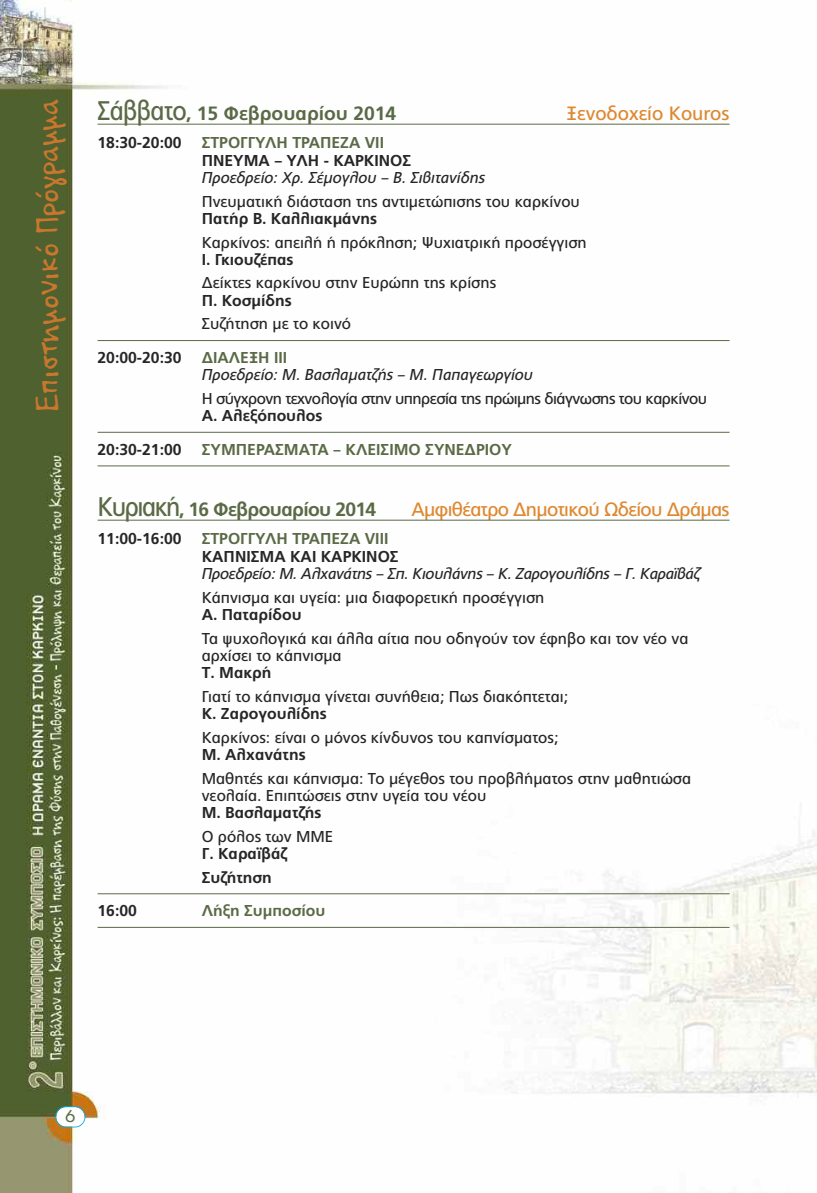
<style>
.page{position:relative;width:817px;height:1193px;background:#fff}
.page>*{position:absolute;margin:0;border:0;box-sizing:border-box;transform-origin:0 0}
.t1{font:300 35px "PF Papernote";color:#c9772e}
.t2{font:19.25px "PF Catalog";letter-spacing:-.035em;color:#de8830}
.t3{font:700 19.25px "PF Catalog";letter-spacing:-.015em;color:#5b6a46}
.t4{font:700 19.25px "PF Catalog";letter-spacing:-.035em;color:#5b6a46}
.t5{font:19.25px "PF Catalog";color:#de8830}
.t6{font:15.75px/17.2px "PF Catalog";color:#272627}
.t7{font:700 15.75px/23.8px "PF Catalog";color:#272627}
.t8{font:italic 15.75px "PF Catalog";color:#272627}
.t9{font:700 15.75px "PF Catalog";color:#5b6a46}
.t10{font:15.75px "PF Catalog";letter-spacing:-.035em;color:#272627}
.t11{font:15.75px "Art Futur H Medium";color:#5b6a46}
.s1{font-weight:400;font-size:26.95px}
</style>
<div class="page">
<img style="left:0;top:0;width:817px;height:1193px">
<div style="left:56px;top:1107px;width:29px;height:19px;background:#fff;border-radius:10px"></div>
<div style="left:55px;top:1106px;width:30px;height:21px;border:2px solid #00aded;border-radius:11px"></div>
<hr style="left:98px;top:124px;width:631px;height:1px;background:#5b6a46">
<hr style="left:98px;top:340px;width:631px;height:1px;background:#5b6a46">
<hr style="left:98px;top:432px;width:631px;height:1px;background:#5b6a46">
<hr style="left:98px;top:465px;width:631px;height:1px;background:#5b6a46">
<hr style="left:98px;top:520px;width:631px;height:1px;background:#5b6a46">
<hr style="left:98px;top:893px;width:631px;height:1px;background:#5b6a46">
<hr style="left:98px;top:927px;width:631px;height:1px;background:#5b6a46">
<h1 class="t1" style="left:30px;top:412px;width:314px;rotate:-90deg">Επιστηµονικό Πρόγραµµα</h1>
<p class="t3" style="left:98px;top:102px;width:300px"><span class="s1">Σάββατο</span>, 15 Φεβρουαρίου 2014</p>
<p class="t5" style="left:567px;top:102px;width:164px">Ξενοδοχείο Kouros</p>
<p class="t7" style="left:98px;top:131px;width:86px">18:30-20:00</p>
<p class="t9" style="left:202px;top:134px;width:184px">ΣΤΡΟΓΓΥΛΗ ΤΡΑΠΕΖΑ VΙΙ</p>
<p class="t7" style="left:202px;top:148px;width:211px">ΠΝΕΥΜΑ – ΥΛΗ - ΚΑΡΚΙΝΟΣ</p>
<p class="t8" style="left:202px;top:168px;width:285px">Προεδρείο: Χρ. Σέµογλου – Β. Σιβιτανίδης</p>
<p class="t6" style="left:202px;top:193px;width:380px">Πνευµατική διάσταση της αντιµετώπισης του καρκίνου</p>
<p class="t7" style="left:202px;top:206px;width:177px">Πατήρ Β. Καλλιακµάνης</p>
<p class="t6" style="left:202px;top:234px;width:386px">Καρκίνος: απειλή ή πρόκληση; Ψυχιατρική προσέγγιση</p>
<p class="t7" style="left:202px;top:247px;width:93px">Ι. Γκιουζέπας</p>
<p class="t6" style="left:202px;top:274px;width:296px">∆είκτες καρκίνου στην Ευρώπη της κρίσης</p>
<p class="t7" style="left:202px;top:288px;width:92px">Π. Κοσµίδης</p>
<p class="t6" style="left:202px;top:315px;width:151px">Συζήτηση µε το κοινό</p>
<p class="t7" style="left:98px;top:346px;width:86px">20:00-20:30</p>
<p class="t9" style="left:202px;top:348px;width:87px">∆ΙΑΛΕΞΗ ΙΙΙ</p>
<p class="t8" style="left:202px;top:366px;width:333px">Προεδρείο: Μ. Βασλαµατζής – M. Παπαγεωργίου</p>
<p class="t10" style="left:202px;top:389px;width:507px">Η σύγχρονη τεχνολογία στην υπηρεσία της πρώιµης διάγνωσης του καρκίνου</p>
<p class="t7" style="left:202px;top:404px;width:122px">Α. Αλεξόπουλος</p>
<p class="t7" style="left:98px;top:437px;width:86px">20:30-21:00</p>
<p class="t9" style="left:202px;top:440px;width:312px">ΣΥΜΠΕΡΑΣΜΑΤΑ – ΚΛΕΙΣΙΜΟ ΣΥΝΕ∆ΡΙΟΥ</p>
<p class="t4" style="left:98px;top:498px;width:280px"><span class="s1">Κυριακή</span>, 16 Φεβρουαρίου 2014</p>
<p class="t2" style="left:411px;top:498px;width:320px">Αµφιθέατρο ∆ηµοτικού Ωδείου ∆ράµας</p>
<p class="t7" style="left:98px;top:527px;width:86px">11:00-16:00</p>
<p class="t9" style="left:202px;top:529px;width:188px">ΣΤΡΟΓΓΥΛΗ ΤΡΑΠΕΖΑ VIII</p>
<p class="t7" style="left:202px;top:544px;width:198px">ΚΑΠΝΙΣΜΑ ΚΑΙ ΚΑΡΚΙΝΟΣ</p>
<p class="t8" style="left:202px;top:564px;width:499px">Προεδρείο: Μ. Αλχανάτης – Σπ. Κιουλάνης – Κ. Ζαρογουλίδης – Γ. Καραϊβάζ</p>
<p class="t6" style="left:202px;top:588px;width:344px">Κάπνισµα και υγεία: µια διαφορετική προσέγγιση</p>
<p class="t7" style="left:202px;top:602px;width:101px">Α. Παταρίδου</p>
<p class="t6" style="left:202px;top:629px;width:488px">Τα ψυχολογικά και άλλα αίτια που οδηγούν τον έφηβο και τον νέο να αρχίσει το κάπνισµα</p>
<p class="t7" style="left:202px;top:660px;width:71px">Τ. Μακρή</p>
<p class="t6" style="left:202px;top:687px;width:368px">Γιατί το κάπνισµα γίνεται συνήθεια; Πως διακόπτεται;</p>
<p class="t7" style="left:202px;top:701px;width:127px">Κ. Ζαρογουλίδης</p>
<p class="t6" style="left:202px;top:728px;width:358px">Καρκίνος: είναι ο µόνος κίνδυνος του καπνίσµατος;</p>
<p class="t7" style="left:202px;top:742px;width:105px">Μ. Αλχανάτης</p>
<p class="t6" style="left:202px;top:769px;width:491px">Μαθητές και κάπνισµα: Το µέγεθος του προβλήµατος στην µαθητιώσα νεολαία. Επιπτώσεις στην υγεία του νέου</p>
<p class="t7" style="left:202px;top:800px;width:121px">Μ. Βασλαµατζής</p>
<p class="t6" style="left:202px;top:827px;width:133px">Ο ρόλος των ΜΜΕ</p>
<p class="t7" style="left:202px;top:841px;width:87px">Γ. Καραϊβάζ<br>Συζήτηση</p>
<p class="t7" style="left:98px;top:899px;width:41px">16:00</p>
<p class="t9" style="left:202px;top:901px;width:125px">Λήξη Συµποσίου</p>
<p class="t11" style="left:65px;top:1107px;width:11px">6</p>
</div>
